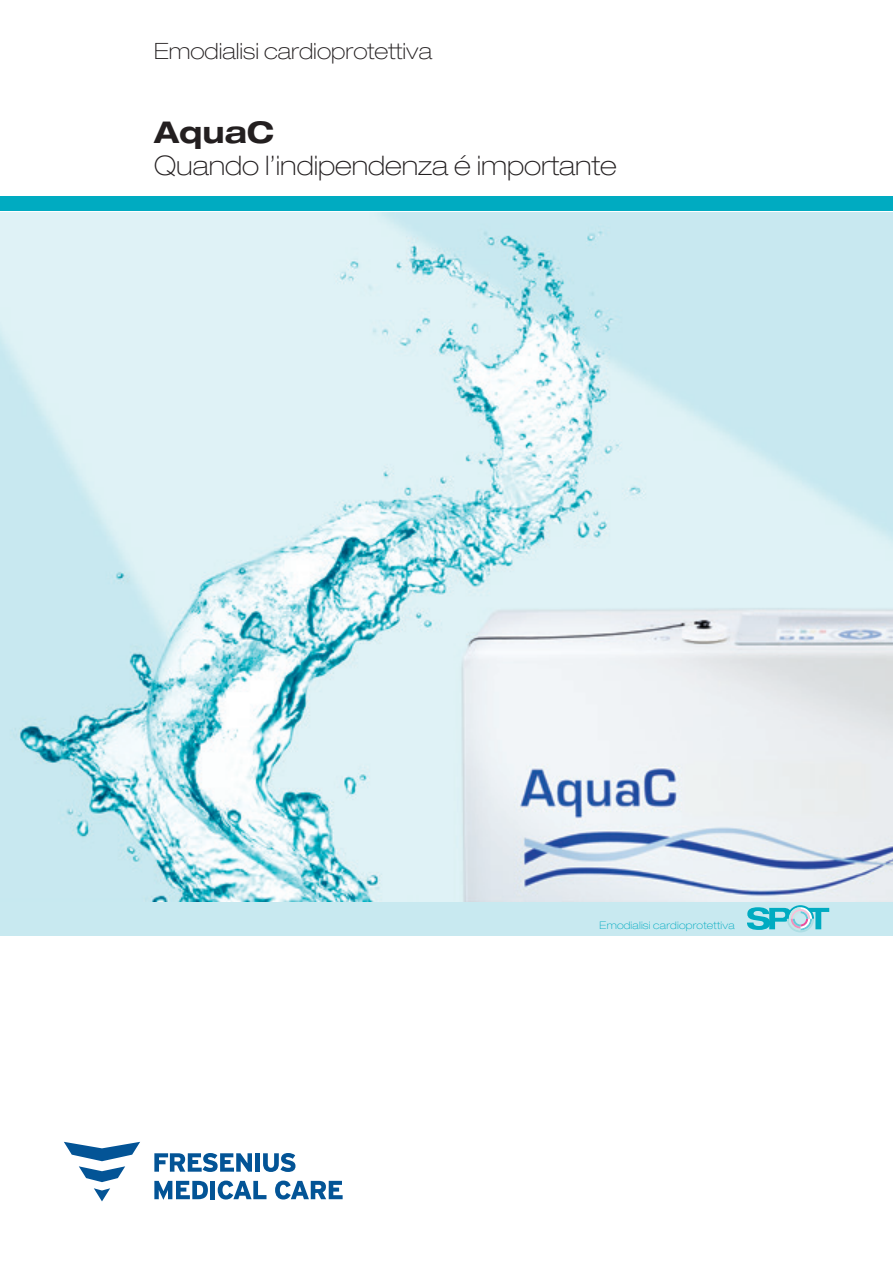
<style>
.page{position:relative;width:893px;height:1263px;background:#fff}
.page>*{position:absolute;margin:0;border:0;box-sizing:border-box;transform-origin:0 0}
.t1{font:700 expanded 30px "Helvetica Neue LT Std";color:#231f20}
.t2{font:100 expanded 27px "Helvetica Neue LT Std";color:#231f20}
.t3{font:100 expanded 22.5px "Helvetica Neue LT Std";color:#231f20}
.t4{font:100 expanded 10.5px "Helvetica Neue LT Std";letter-spacing:.02em;color:#00abc1}
</style>
<div class="page">
<div style="left:0;top:196px;width:893px;height:14px;background:#00abc1"></div>
<svg style="left:94px;top:1188px;width:16px;height:13px"></svg>
<svg style="left:64px;top:1142px;width:76px;height:40px"></svg>
<div style="left:210px;top:1181px;width:5px;height:18px;background:#035496"></div>
<svg style="left:218px;top:1180px;width:48px;height:19px"></svg>
<svg style="left:275px;top:1180px;width:68px;height:19px"></svg>
<svg style="left:154px;top:1181px;width:54px;height:19px"></svg>
<svg style="left:154px;top:1153px;width:98px;height:19px"></svg>
<div style="left:255px;top:1153px;width:5px;height:19px;background:#035496"></div>
<svg style="left:263px;top:1153px;width:32px;height:19px"></svg>
<div style="left:0;top:901px;width:893px;height:34px;background:#c8e9f0"></div>
<svg style="left:747px;top:905px;width:82px;height:27px"></svg>
<img style="left:0;top:213px;width:893px;height:688px">
<p class="t3" style="left:154px;top:37px;width:279px">Emodialisi cardioprotettiva</p>
<p class="t1" style="left:154px;top:113px;width:122px">AquaC</p>
<p class="t2" style="left:154px;top:149px;width:464px">Quando l’indipendenza é importante</p>
<p class="t4" style="left:600px;top:919px;width:137px">Emodialisi cardioprotettiva</p>
</div>
